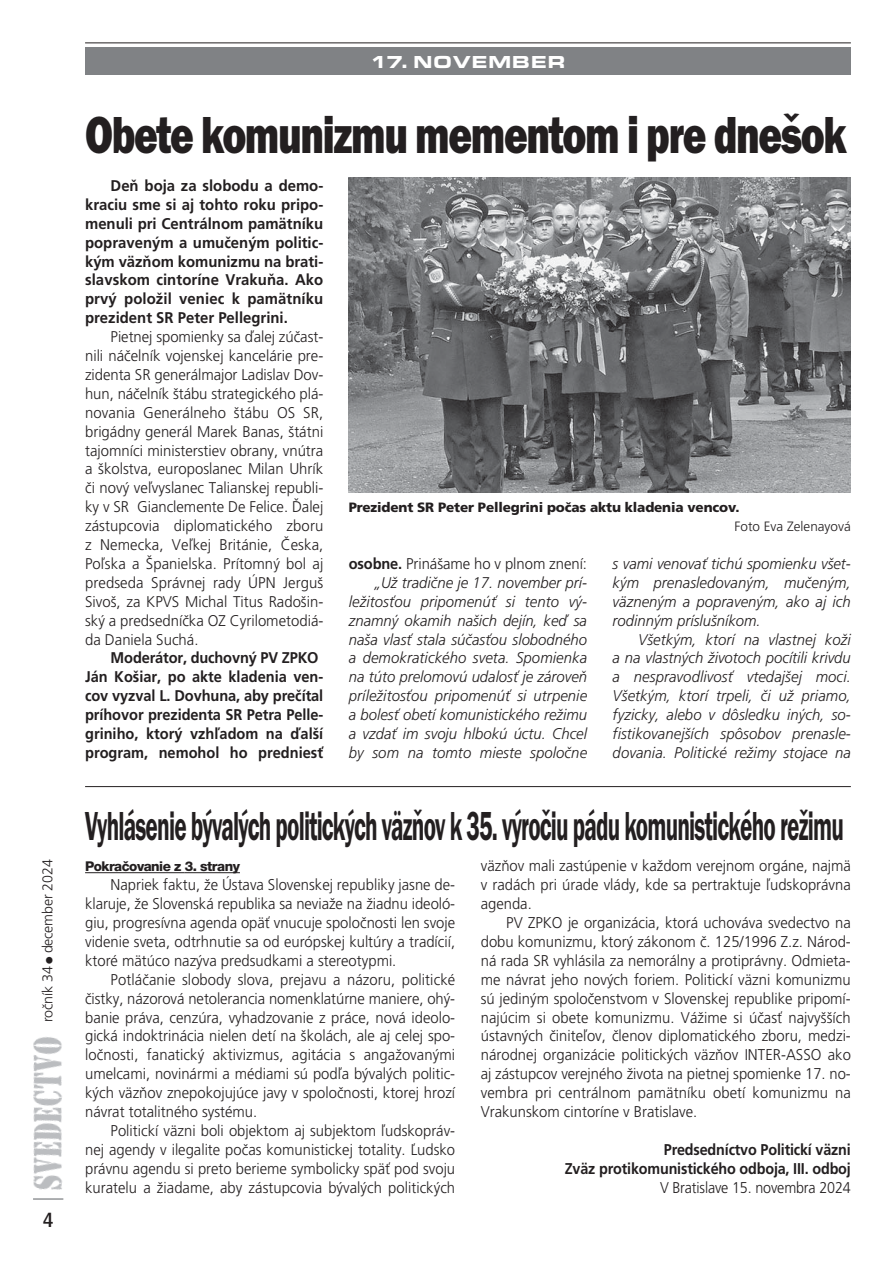
<style>
.page{position:relative;width:893px;height:1263px;background:#fff}
.page>*{position:absolute;margin:0;border:0;box-sizing:border-box;transform-origin:0 0}
.t1{font:54px "Franklin Got Itc TCE Heav";letter-spacing:-.035em;color:#231f20;scale:.75 1}
.t2{font:600 42px "Franklin Got Itc TCE";letter-spacing:-.035em;color:#231f20;scale:.55 1}
.t3{font:500 condensed 21px "Franklin Got Itc TCE";color:#231f20}
.t4{font:18px "Eurostile TCE Blac Exte";letter-spacing:.03em;color:#fff}
.t5{font:300 15.6px/18.9px "Frutiger CE";color:#231f20;text-align:justify;scale:.95 1}
.t6{font:700 15.6px/18.9px "Frutiger CE";letter-spacing:-.01em;color:#231f20;text-align:right;scale:.92 1}
.t7{font:300 15.6px "Frutiger CE";color:#231f20;scale:.92 1}
.t8{font:italic 300 15.45px/18.9px "Frutiger CE";letter-spacing:.005em;color:#231f20;text-align:justify;scale:.96 1}
.t9{font:300 15.45px/18.9px "Frutiger CE";color:#231f20;text-align:justify;scale:.96 1}
.t10{font:700 15.45px/18.9px "Frutiger CE";color:#231f20;text-align:justify;scale:.96 1}
.t11{font:700 15.45px/18.9px "Frutiger CE";color:#231f20;scale:.94 1}
.t12{font:300 14.25px "Frutiger CE";letter-spacing:-.01em;color:#231f20}
.t13{font:900 13.5px "Frutiger CE";letter-spacing:-.01em;color:#231f20}
.t14{font:800 13.5px "Helvetica Neue CE";letter-spacing:-.04em;color:#231f20}
.t15{font:300 13.5px "Frutiger CE";color:#231f20}
.s1{font-weight:700;font-style:normal}
.s2{font-style:normal}
</style>
<div class="page">
<hr style="left:85px;top:872px;width:100px;height:1px;background:#231f20">
<hr style="left:185px;top:872px;width:55px;height:1px;background:#231f20">
<div style="left:85px;top:48px;width:765px;height:27px;background:#808285"></div>
<hr style="left:85px;top:43px;width:765px;height:1px;background:#231f20">
<img style="left:33px;top:1037px;width:29px;height:153px">
<hr style="left:33px;top:1198px;width:30px;height:2px;background:#939598">
<img style="left:349px;top:177px;width:501px;height:315px">
<hr style="left:85px;top:786px;width:765px;height:1px;background:#231f20">
<p class="t12" style="left:41px;top:1022px;width:164px;rotate:-90deg">roãník 34 ● december 2024</p>
<h3 class="t3" style="left:43px;top:1208px;width:12px">4</h3>
<p class="t4" style="left:370px;top:56px;width:197px">17. NOVEMBER</p>
<h1 class="t1" style="left:85px;top:118px;width:1017px">Obete komunizmu mementom i pre dnešok</h1>
<p class="t10" style="left:85px;top:177px;width:250px;text-indent:26px">DeÀ boja za slobodu a demo&shy;kraciu sme si aj tohto roku pripo&shy;menuli pri Centrálnom pamätníku popraven˘m a umuãen˘m politic&shy;k˘m väzÀom komunizmu na brati&shy;slavskom cintoríne VrakuÀa. Ako prv˘ poloÏil veniec k pamätníku prezident SR Peter Pellegrini.</p>
<p class="t9" style="left:85px;top:329px;width:250px;text-indent:26px">Pietnej spomienky sa ìalej zúãast&shy;nili náãelník vojenskej kancelárie pre&shy;zidenta SR generálmajor Ladislav Dov&shy;hun, náãelník ‰tábu strategického plá&shy;novania Generálneho ‰tábu OS SR, brigádny generál Marek Banas, ‰tátni tajomníci ministerstiev obrany, vnútra a ‰kolstva, europoslanec Milan Uhrík ãi nov˘ veºvyslanec Talianskej republi&shy;ky v SR Gianclemente De Felice. ëalej zástupcovia diplomatického zboru z Nemecka, Veºkej Británie, âeska, Poºska a ·panielska. Prítomn˘ bol aj predseda Správnej rady ÚPN Jergu‰ Sivo‰, za KPVS Michal Titus Rado‰in&shy;sk˘ a predsedníãka OZ Cyrilometodiá&shy;da Daniela Suchá.</p>
<p class="t11" style="left:85px;top:650px;width:255px;text-indent:26px">Moderátor, duchovn˘ PV ZPKO<br>Ján Ko‰iar, po akte kladenia ven&shy;cov vyzval L. Dovhuna, aby preãítal príhovor prezidenta SR Petra Pelle&shy;griniho, ktor˘ vzhºadom na ìal‰í program, nemohol ho predniesÈ</p>
<p class="t13" style="left:349px;top:502px;width:392px">Prezident SR Peter Pellegrini poãas aktu kladenia vencov.</p>
<p class="t15" style="left:734px;top:521px;width:118px">Foto Eva Zelenayová</p>
<p class="t8" style="left:349px;top:555px;width:250px;text-align:right"><span class="s1">osobne.</span> <span class="s2">Priná‰ame ho v plnom znení: </span>„UÏ tradiãne je 17. november prí&shy;leÏitosÈou pripomenúÈ si tento v˘- znamn˘ okamih na‰ich dejín, keì sa na‰a vlasÈ stala súãasÈou slobodného a demokratického sveta. Spomienka na túto prelomovú udalosÈ je zároveÀ príleÏitosÈou pripomenúÈ si utrpenie a bolesÈ obetí komunistického reÏimu a vzdaÈ im svoju hlbokú úctu. Chcel by som na tomto mieste spoloãne</p>
<p class="t8" style="left:612px;top:555px;width:250px">s vami venovaÈ tichú spomienku v‰et&shy;k˘m prenasledovan˘m, muãen˘m, väznen˘m a popraven˘m, ako aj ich rodinn˘m príslu‰níkom.</p>
<p class="t8" style="left:612px;top:631px;width:250px;text-indent:26px">V‰etk˘m, ktorí na vlastnej koÏi a na vlastn˘ch Ïivotoch pocítili krivdu a nespravodlivosÈ vtedaj‰ej moci.<br>V‰etk˘m, ktorí trpeli, ãi uÏ priamo, fyzicky, alebo v dôsledku in˘ch, so&shy;fistikovanej‰ích spôsobov prenasle&shy;dovania. Politické reÏimy stojace na</p>
<h2 class="t2" style="left:85px;top:801px;width:1380px">Vyhlásenie bývalých politických väzňov k 35. výročiu pádu komunistického režimu</h2>
<p class="t14" style="left:85px;top:859px;width:156px">Pokraãovanie z 3. strany</p>
<p class="t5" style="left:85px;top:877px;width:391px;text-indent:26px">Napriek faktu, Ïe Ústava Slovenskej republiky jasne de&shy;klaruje, Ïe Slovenská republika sa neviaÏe na Ïiadnu ideoló&shy;giu, progresívna agenda opäÈ vnucuje spoloãnosti len svoje videnie sveta, odtrhnutie sa od európskej kultúry a tradícií, ktoré mätúco naz˘va predsudkami a stereotypmi.</p>
<p class="t5" style="left:85px;top:971px;width:391px;text-indent:26px">Potláãanie slobody slova, prejavu a názoru, politické ãistky, názorová netolerancia nomenklatúrne maniere, oh˘- banie práva, cenzúra, vyhadzovanie z práce, nová ideolo&shy;gická indoktrinácia nielen detí na ‰kolách, ale aj celej spo&shy;loãnosti, fanatick˘ aktivizmus, agitácia s angaÏovan˘mi umelcami, novinármi a médiami sú podºa b˘val˘ch politic&shy;k˘ch väzÀov znepokojujúce javy v spoloãnosti, ktorej hrozí návrat totalitného systému.</p>
<p class="t5" style="left:85px;top:1122px;width:391px;text-indent:26px">Politickí väzni boli objektom aj subjektom ºudskopráv&shy;nej agendy v ilegalite poãas komunistickej totality. ªudsko právnu agendu si preto berieme symbolicky späÈ pod svoju kuratelu a Ïiadame, aby zástupcovia b˘val˘ch politick˘ch</p>
<p class="t5" style="left:480px;top:858px;width:391px">väzÀov mali zastúpenie v kaÏdom verejnom orgáne, najmä v radách pri úrade vlády, kde sa pertraktuje ºudskoprávna agenda.</p>
<p class="t5" style="left:480px;top:914px;width:391px;text-indent:26px">PV ZPKO je organizácia, ktorá uchováva svedectvo na dobu komunizmu, ktor˘ zákonom ã. 125/1996 Z.z. Národ&shy;ná rada SR vyhlásila za nemorálny a protiprávny. Odmieta&shy;me návrat jeho nov˘ch foriem. Politickí väzni komunizmu sú jedin˘m spoloãenstvom v Slovenskej republike pripomí&shy;najúcim si obete komunizmu. VáÏime si úãasÈ najvy‰‰ích ústavn˘ch ãiniteºov, ãlenov diplomatického zboru, medzi&shy;národnej organizácie politick˘ch väzÀov INTER-ASSO ako aj zástupcov verejného Ïivota na pietnej spomienke 17. no&shy;vembra pri centrálnom pamätníku obetí komunizmu na Vrakunskom cintoríne v Bratislave.</p>
<p class="t6" style="left:565px;top:1141px;width:312px">Predsedníctvo Politickí väzni<br>Zväz protikomunistického odboja, III. odboj</p>
<p class="t7" style="left:660px;top:1181px;width:209px">V Bratislave 15. novembra 2024</p>
</div>
